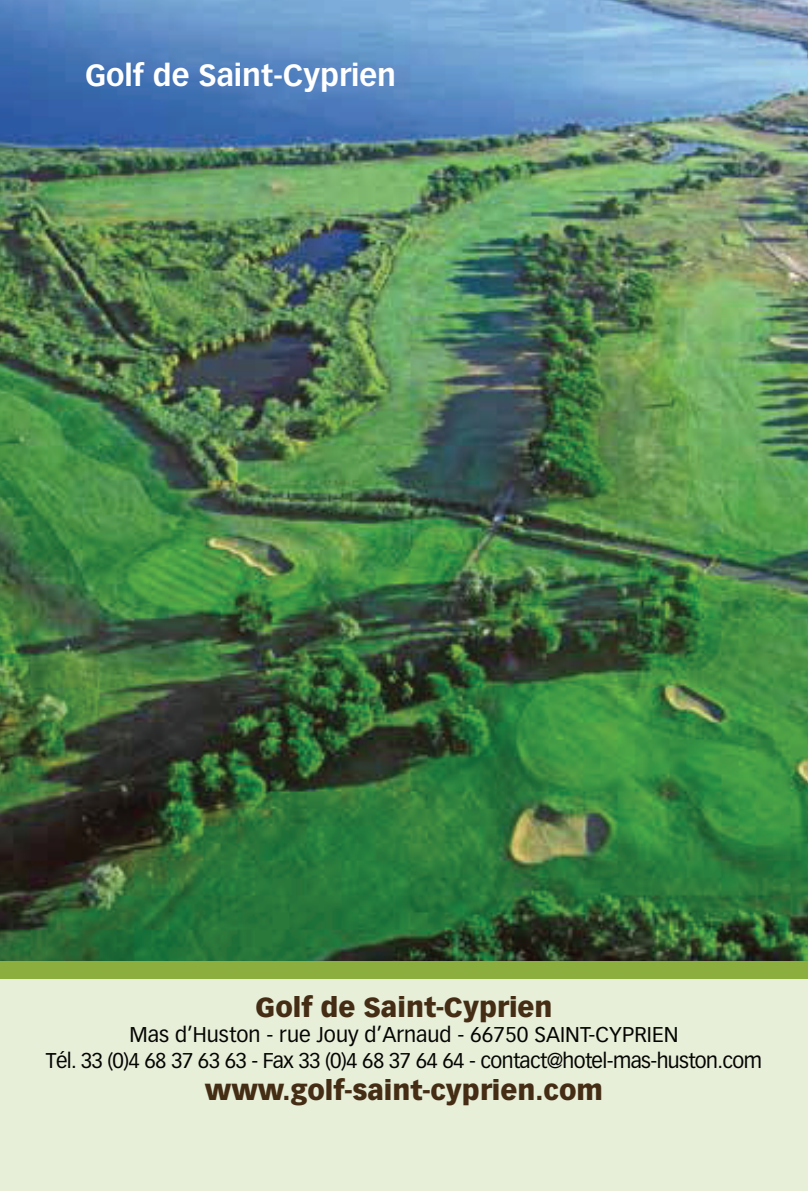
<style>
.page{position:relative;width:808px;height:1191px;background:#fff}
.page>*{position:absolute;margin:0;border:0;box-sizing:border-box;transform-origin:0 0}
.t1{font:700 30px "Vectora LH";color:#fff}
.t2{font:900 27px "Vectora LH";color:#442d14}
.t3{font:21px/25.2px "Vectora LH";letter-spacing:-.03em;color:#040503;text-align:center}
</style>
<div class="page">
<img style="left:0;top:0;width:808px;height:961px">
<div style="left:0;top:978px;width:808px;height:212px;background:#e8efd9"></div>
<div style="left:0;top:961px;width:808px;height:17px;background:#8cae3e"></div>
<h1 class="t1" style="left:85px;top:57px;width:313px">Golf de Saint-Cyprien</h1>
<p class="t2" style="left:255px;top:990px;width:299px">Golf de Saint-Cyprien</p>
<p class="t3" style="left:46px;top:1022px;width:717px">Mas d’Huston - rue Jouy d’Arnaud - 66750 SAINT-CYPRIEN<br>Tél. 33 (0)4 68 37 63 63 - Fax 33 (0)4 68 37 64 64 - contact@hotel-mas-huston.com</p>
<p class="t2" style="left:205px;top:1073px;width:400px">www.golf-saint-cyprien.com</p>
</div>
